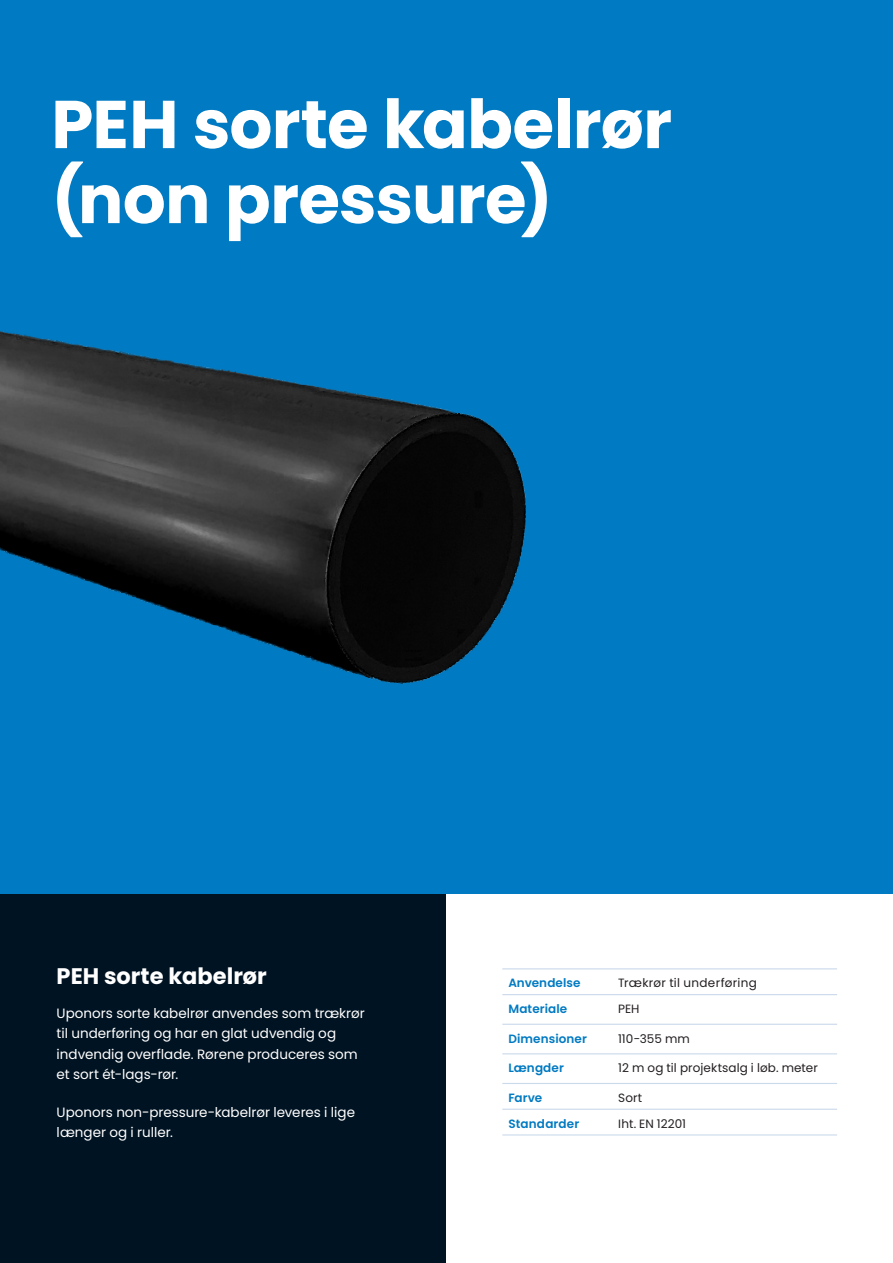
<style>
.page{position:relative;width:893px;height:1263px;background:#fff}
.page>*{position:absolute;margin:0;border:0;box-sizing:border-box;transform-origin:0 0}
.Large_Header_-_45pt{font:700 67.5px/75px "Poppins";letter-spacing:-.01em;color:#fff}
.Subhead_-_15pt{font:700 22.5px "Poppins";color:#fff}
.Body_text_2{font:13.5px/20.2px "Poppins";color:#fff}
.Body_text_2-2{font:12px "Poppins";letter-spacing:.01em;color:#231f20}
.Body_text_2-3{font:600 12px "Poppins";letter-spacing:.01em;color:#007ac2}
</style>
<div class="page">
<div style="left:0;top:0;width:893px;height:1149px;background:#007ac2"></div>
<div style="left:0;top:895px;width:446px;height:368px;background:#001322"></div>
<div style="left:446px;top:895px;width:447px;height:368px;background:#fff"></div>
<img style="left:0;top:331px;width:526px;height:353px">
<hr style="left:614px;top:968px;width:223px;height:1px;background:#cad9eb">
<hr style="left:614px;top:994px;width:223px;height:1px;background:#cad9eb">
<hr style="left:614px;top:1024px;width:223px;height:1px;background:#cad9eb">
<hr style="left:614px;top:1053px;width:223px;height:1px;background:#cad9eb">
<hr style="left:614px;top:1083px;width:223px;height:1px;background:#cad9eb">
<hr style="left:614px;top:1109px;width:223px;height:1px;background:#cad9eb">
<hr style="left:614px;top:1134px;width:223px;height:1px;background:#cad9eb">
<hr style="left:502px;top:968px;width:112px;height:1px;background:#cad9eb">
<hr style="left:502px;top:994px;width:112px;height:1px;background:#cad9eb">
<hr style="left:502px;top:1024px;width:112px;height:1px;background:#cad9eb">
<hr style="left:502px;top:1053px;width:112px;height:1px;background:#cad9eb">
<hr style="left:502px;top:1083px;width:112px;height:1px;background:#cad9eb">
<hr style="left:502px;top:1109px;width:112px;height:1px;background:#cad9eb">
<hr style="left:502px;top:1134px;width:112px;height:1px;background:#cad9eb">
<p class="Large_Header_-_45pt" style="left:51px;top:87px;width:622px">PEH sorte kabelrør (non pressure)</p>
<p class="Subhead_-_15pt" style="left:57px;top:963px;width:212px">PEH sorte kabelrør</p>
<p class="Body_text_2" style="left:57px;top:1003px;width:310px">Uponors sorte kabelrør anvendes som trækrør til underføring og har en glat udvendig og indvendig overflade. Rørene produceres som et sort ét-lags-rør.</p>
<p class="Body_text_2" style="left:57px;top:1102px;width:300px">Uponors non-pressure-kabelrør leveres i lige længer og i ruller.</p>
<p class="Body_text_2-3" style="left:508px;top:976px;width:74px">Anvendelse</p>
<p class="Body_text_2-2" style="left:618px;top:976px;width:140px">Trækrør til underføring</p>
<p class="Body_text_2-3" style="left:508px;top:1002px;width:60px">Materiale</p>
<p class="Body_text_2-2" style="left:618px;top:1002px;width:23px">PEH</p>
<p class="Body_text_2-3" style="left:508px;top:1032px;width:80px">Dimensioner</p>
<p class="Body_text_2-2" style="left:618px;top:1032px;width:73px">110-355 mm</p>
<p class="Body_text_2-3" style="left:508px;top:1061px;width:57px">Længder</p>
<p class="Body_text_2-2" style="left:618px;top:1061px;width:201px">12 m og til projektsalg i løb. meter</p>
<p class="Body_text_2-3" style="left:508px;top:1091px;width:36px">Farve</p>
<p class="Body_text_2-2" style="left:618px;top:1091px;width:26px">Sort</p>
<p class="Body_text_2-3" style="left:508px;top:1117px;width:73px">Standarder</p>
<p class="Body_text_2-2" style="left:618px;top:1117px;width:69px">Iht. EN 12201</p>
</div>
